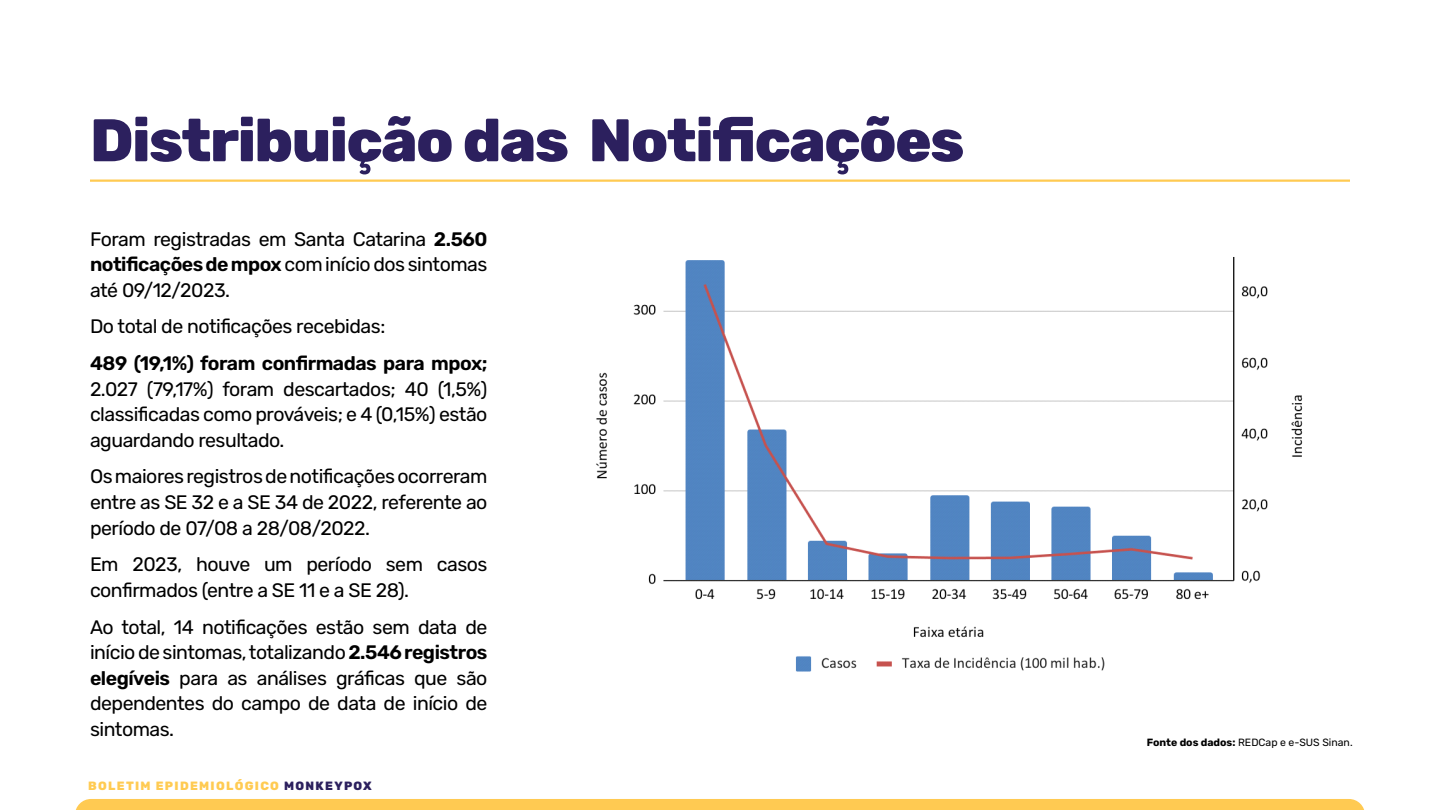
<style>
.page{position:relative;width:1440px;height:810px;background:#fff}
.page>*{position:absolute;margin:0;border:0;box-sizing:border-box;transform-origin:0 0}
.t1{font:800 60px "Rubik";letter-spacing:-.025em;color:#2c205e}
.t2{font:19.5px/25.5px "Rubik";letter-spacing:-.025em;color:#000;text-align:justify}
.t3{font:600 19.5px "Rubik";letter-spacing:-.025em;color:#000}
.t4{font:800 12px "Rubik";letter-spacing:.11em;color:#ffcb52}
.t5{font:10.5px "Rubik";color:#000}
.s1{font-weight:600}
.s2{color:#2c205e}
.s3{font-weight:700}
</style>
<div class="page">
<div style="left:76px;top:799px;width:1288px;height:11px;background:#ffca52"></div>
<img style="left:596px;top:257px;width:707px;height:415px">
<hr style="left:90px;top:180px;width:1260px;height:2px;background:#ffca52">
<h1 class="t1" style="left:90px;top:105px;width:876px">Distribuição das Notificações</h1>
<p class="t2" style="left:90px;top:227px;width:399px">Foram registradas em Santa Catarina <span class="s1">2.560 notificações de mpox</span> com início dos sintomas até 09/12/2023.</p>
<p class="t2" style="left:90px;top:315px;width:297px">Do total de notificações recebidas:</p>
<p class="t3" style="left:90px;top:349px;width:399px">489 (19,1%) foram confirmadas para mpox;</p>
<p class="t2" style="left:90px;top:377px;width:399px">2.027 (79,17%) foram descartados; 40 (1,5%) classificadas como prováveis; e 4 (0,15%) estão aguardando resultado.</p>
<p class="t2" style="left:90px;top:465px;width:399px">Os maiores registros de notificações ocorreram entre as SE 32 e a SE 34 de 2022, referente ao período de 07/08 a 28/08/2022.</p>
<p class="t2" style="left:90px;top:553px;width:399px">Em 2023, houve um período sem casos confirmados (entre a SE 11 e a SE 28).</p>
<p class="t2" style="left:90px;top:615px;width:399px">Ao total, 14 notificações estão sem data de início de sintomas, totalizando <span class="s1">2.546 registros elegíveis</span> para as análises gráficas que são dependentes do campo de data de início de sintomas.</p>
<p class="t4" style="left:88px;top:779px;width:285px">BOLETIM EPIDEMIOLÓGICO <span class="s2">MONKEYPOX</span></p>
<p class="t5" style="left:1147px;top:735px;width:207px"><span class="s3">Fonte dos dados:</span> REDCap e e-SUS Sinan.</p>
</div>
